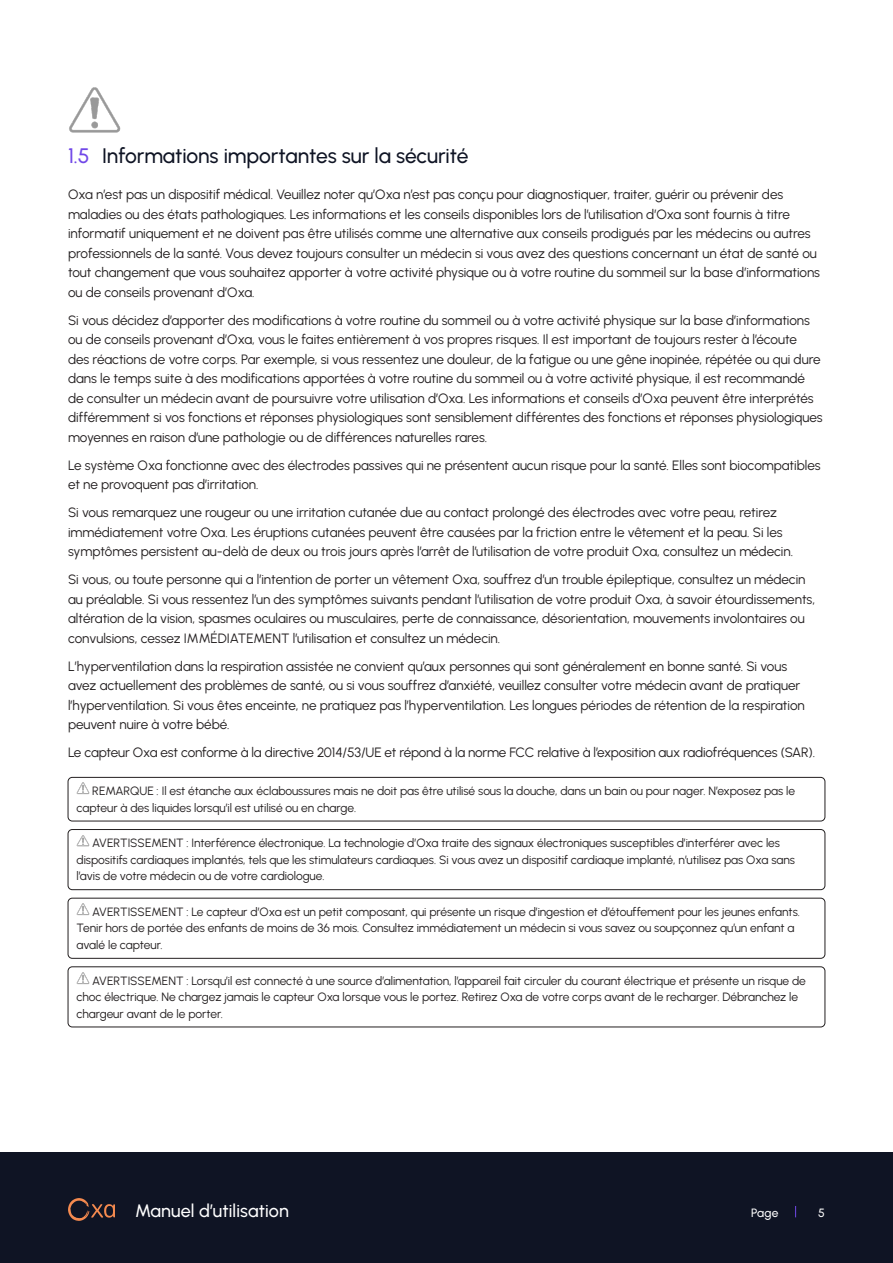
<style>
.page{position:relative;width:893px;height:1263px;background:#fff}
.page>*{position:absolute;margin:0;border:0;box-sizing:border-box;transform-origin:0 0}
.t1{font:500 21px "Urbanist";letter-spacing:-.005em;color:#0f1424}
.t2{font:500 18px "Urbanist";letter-spacing:.005em;color:#fff}
._03_Body{font:13.5px/19.5px "Urbanist";letter-spacing:-.005em;color:#231f20}
._05_Warning_Notice{font:12px/16.5px "Urbanist";letter-spacing:-.005em;color:#231f20}
.t3{font:500 12px "Urbanist";color:#fff}
.s1{color:#7148e8}
</style>
<div class="page">
<div style="left:0;top:1152px;width:893px;height:111px;background:#0f1424"></div>
<svg style="left:68px;top:1198px;width:47px;height:23px"></svg>
<div style="left:68px;top:777px;width:757px;height:44px;border:1px solid #231f20;border-radius:4px"></div>
<div style="left:68px;top:829px;width:757px;height:61px;border:1px solid #231f20;border-radius:4px"></div>
<div style="left:68px;top:898px;width:757px;height:60px;border:1px solid #231f20;border-radius:4px"></div>
<div style="left:68px;top:966px;width:757px;height:61px;border:1px solid #231f20;border-radius:4px"></div>
<img style="left:69px;top:87px;width:51px;height:46px">
<svg style="left:77px;top:782px;width:12px;height:13px"></svg>
<svg style="left:77px;top:835px;width:12px;height:12px"></svg>
<svg style="left:77px;top:903px;width:12px;height:13px"></svg>
<svg style="left:77px;top:972px;width:12px;height:12px"></svg>
<p class="t1" style="left:68px;top:142px;width:402px"><span class="s1">1.5</span> Informations importantes sur la sécurité</p>
<p class="_03_Body" style="left:68px;top:184px;width:754px">Oxa n’est pas un dispositif médical. Veuillez noter qu’Oxa n’est pas conçu pour diagnostiquer, traiter, guérir ou prévenir des maladies ou des états pathologiques. Les informations et les conseils disponibles lors de l’utilisation d’Oxa sont fournis à titre informatif uniquement et ne doivent pas être utilisés comme une alternative aux conseils prodigués par les médecins ou autres professionnels de la santé. Vous devez toujours consulter un médecin si vous avez des questions concernant un état de santé ou tout changement que vous souhaitez apporter à votre activité physique ou à votre routine du sommeil sur la base d’informations ou de conseils provenant d’Oxa.</p>
<p class="_03_Body" style="left:68px;top:310px;width:756px">Si vous décidez d’apporter des modifications à votre routine du sommeil ou à votre activité physique sur la base d’informations ou de conseils provenant d’Oxa, vous le faites entièrement à vos propres risques. Il est important de toujours rester à l’écoute<br>des réactions de votre corps. Par exemple, si vous ressentez une douleur, de la fatigue ou une gêne inopinée, répétée ou qui dure dans le temps suite à des modifications apportées à votre routine du sommeil ou à votre activité physique, il est recommandé de consulter un médecin avant de poursuivre votre utilisation d’Oxa. Les informations et conseils d’Oxa peuvent être interprétés différemment si vos fonctions et réponses physiologiques sont sensiblement différentes des fonctions et réponses physiologiques moyennes en raison d’une pathologie ou de différences naturelles rares.</p>
<p class="_03_Body" style="left:68px;top:455px;width:754px">Le système Oxa fonctionne avec des électrodes passives qui ne présentent aucun risque pour la santé. Elles sont biocompatibles et ne provoquent pas d’irritation.</p>
<p class="_03_Body" style="left:68px;top:502px;width:726px">Si vous remarquez une rougeur ou une irritation cutanée due au contact prolongé des électrodes avec votre peau, retirez immédiatement votre Oxa. Les éruptions cutanées peuvent être causées par la friction entre le vêtement et la peau. Si les symptômes persistent au-delà de deux ou trois jours après l’arrêt de l’utilisation de votre produit Oxa, consultez un médecin.</p>
<p class="_03_Body" style="left:68px;top:569px;width:749px">Si vous, ou toute personne qui a l’intention de porter un vêtement Oxa, souffrez d’un trouble épileptique, consultez un médecin au préalable. Si vous ressentez l’un des symptômes suivants pendant l’utilisation de votre produit Oxa, à savoir étourdissements, altération de la vision, spasmes oculaires ou musculaires, perte de connaissance, désorientation, mouvements involontaires ou convulsions, cessez IMMÉDIATEMENT l’utilisation et consultez un médecin.</p>
<p class="_03_Body" style="left:68px;top:656px;width:738px">L’hyperventilation dans la respiration assistée ne convient qu’aux personnes qui sont généralement en bonne santé. Si vous avez actuellement des problèmes de santé, ou si vous souffrez d’anxiété, veuillez consulter votre médecin avant de pratiquer l’hyperventilation. Si vous êtes enceinte, ne pratiquez pas l’hyperventilation. Les longues périodes de rétention de la respiration peuvent nuire à votre bébé.</p>
<p class="_03_Body" style="left:68px;top:742px;width:749px">Le capteur Oxa est conforme à la directive 2014/53/UE et répond à la norme FCC relative à l’exposition aux radiofréquences (SAR).</p>
<p class="_05_Warning_Notice" style="left:77px;top:782px;width:720px;text-indent:16px">REMARQUE : Il est étanche aux éclaboussures mais ne doit pas être utilisé sous la douche, dans un bain ou pour nager. N’exposez pas le capteur à des liquides lorsqu’il est utilisé ou en charge.</p>
<p class="_05_Warning_Notice" style="left:77px;top:834px;width:720px;text-indent:16px">AVERTISSEMENT : Interférence électronique. La technologie d’Oxa traite des signaux électroniques susceptibles d’interférer avec les dispositifs cardiaques implantés, tels que les stimulateurs cardiaques. Si vous avez un dispositif cardiaque implanté, n’utilisez pas Oxa sans l’avis de votre médecin ou de votre cardiologue.</p>
<p class="_05_Warning_Notice" style="left:77px;top:903px;width:725px;text-indent:16px">AVERTISSEMENT : Le capteur d’Oxa est un petit composant, qui présente un risque d’ingestion et d’étouffement pour les jeunes enfants.<br>Tenir hors de portée des enfants de moins de 36 mois. Consultez immédiatement un médecin si vous savez ou soupçonnez qu’un enfant a avalé le capteur.</p>
<p class="_05_Warning_Notice" style="left:77px;top:972px;width:731px;text-indent:16px">AVERTISSEMENT : Lorsqu’il est connecté à une source d’alimentation, l’appareil fait circuler du courant électrique et présente un risque de choc électrique. Ne chargez jamais le capteur Oxa lorsque vous le portez. Retirez Oxa de votre corps avant de le recharger. Débranchez le chargeur avant de le porter.</p>
<h2 class="t2" style="left:135px;top:1199px;width:155px">Manuel d’utilisation</h2>
<p class="t3" style="left:751px;top:1205px;width:29px">Page</p>
<p class="t3" style="left:818px;top:1205px;width:8px">5</p>
</div>
